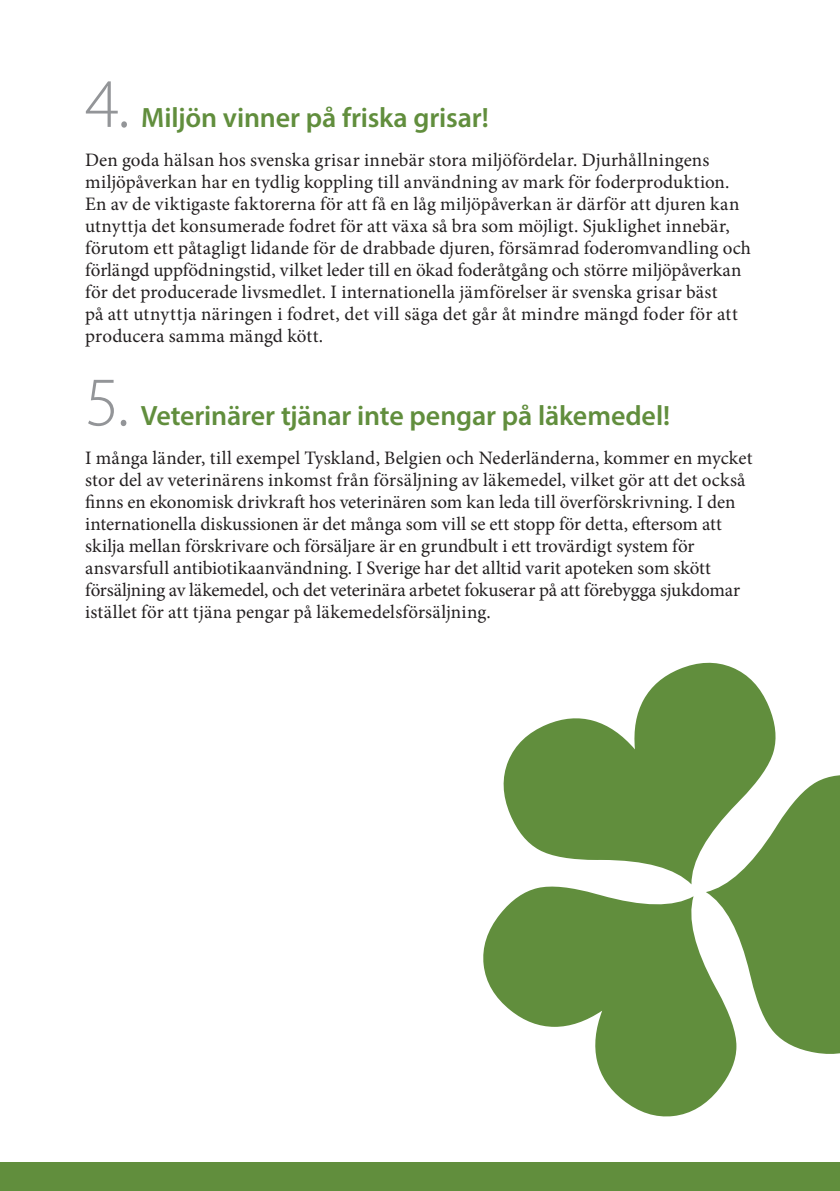
<style>
.page{position:relative;width:840px;height:1191px;background:#fff}
.page>*{position:absolute;margin:0;border:0;box-sizing:border-box;transform-origin:0 0}
.t1{font:300 70px "Myriad Pro";color:#939598}
.t2{font:600 28px "Myriad Pro";letter-spacing:-.005em;color:#618e3d}
.t3{font:19px/22px "Minion Pro";letter-spacing:.005em;color:#231f20}
</style>
<div class="page">
<div style="left:0;top:1162px;width:839px;height:29px;background:#618e3d"></div>
<svg style="left:503px;top:662px;width:273px;height:222px;fill:#618e3d"></svg>
<svg style="left:483px;top:886px;width:253px;height:231px;fill:#618e3d"></svg>
<svg style="left:705px;top:773px;width:134px;height:283px"></svg>
<h1 class="t1" style="left:85px;top:61px;width:46px">4.</h1>
<h2 class="t2" style="left:141px;top:100px;width:349px">Miljön vinner på friska grisar!</h2>
<p class="t3" style="left:85px;top:149px;width:667px">Den goda hälsan hos svenska grisar innebär stora miljöfördelar. Djurhållningens miljöpåverkan har en tydlig koppling till användning av mark för foderproduktion.<br>En av de viktigaste faktorerna för att få en låg miljöpåverkan är därför att djuren kan utnyttja det konsumerade fodret för att växa så bra som möjligt. Sjuklighet innebär, förutom ett påtagligt lidande för de drabbade djuren, försämrad foderomvandling och förlängd uppfödningstid, vilket leder till en ökad foderåtgång och större miljöpåverkan för det producerade livsmedlet. I internationella jämförelser är svenska grisar bäst<br>på att utnyttja näringen i fodret, det vill säga det går åt mindre mängd foder för att producera samma mängd kött.</p>
<h1 class="t1" style="left:85px;top:360px;width:45px">5.</h1>
<h2 class="t2" style="left:141px;top:398px;width:530px">Veterinärer tjänar inte pengar på läkemedel!</h2>
<p class="t3" style="left:85px;top:447px;width:668px">I många länder, till exempel Tyskland, Belgien och Nederländerna, kommer en mycket stor del av veterinärens inkomst från försäljning av läkemedel, vilket gör att det också finns en ekonomisk drivkraft hos veterinären som kan leda till överförskrivning. I den internationella diskussionen är det många som vill se ett stopp för detta, eftersom att skilja mellan förskrivare och försäljare är en grundbult i ett trovärdigt system för ansvarsfull antibiotikaanvändning. I Sverige har det alltid varit apoteken som skött försäljning av läkemedel, och det veterinära arbetet fokuserar på att förebygga sjukdomar istället för att tjäna pengar på läkemedelsförsäljning.</p>
</div>
